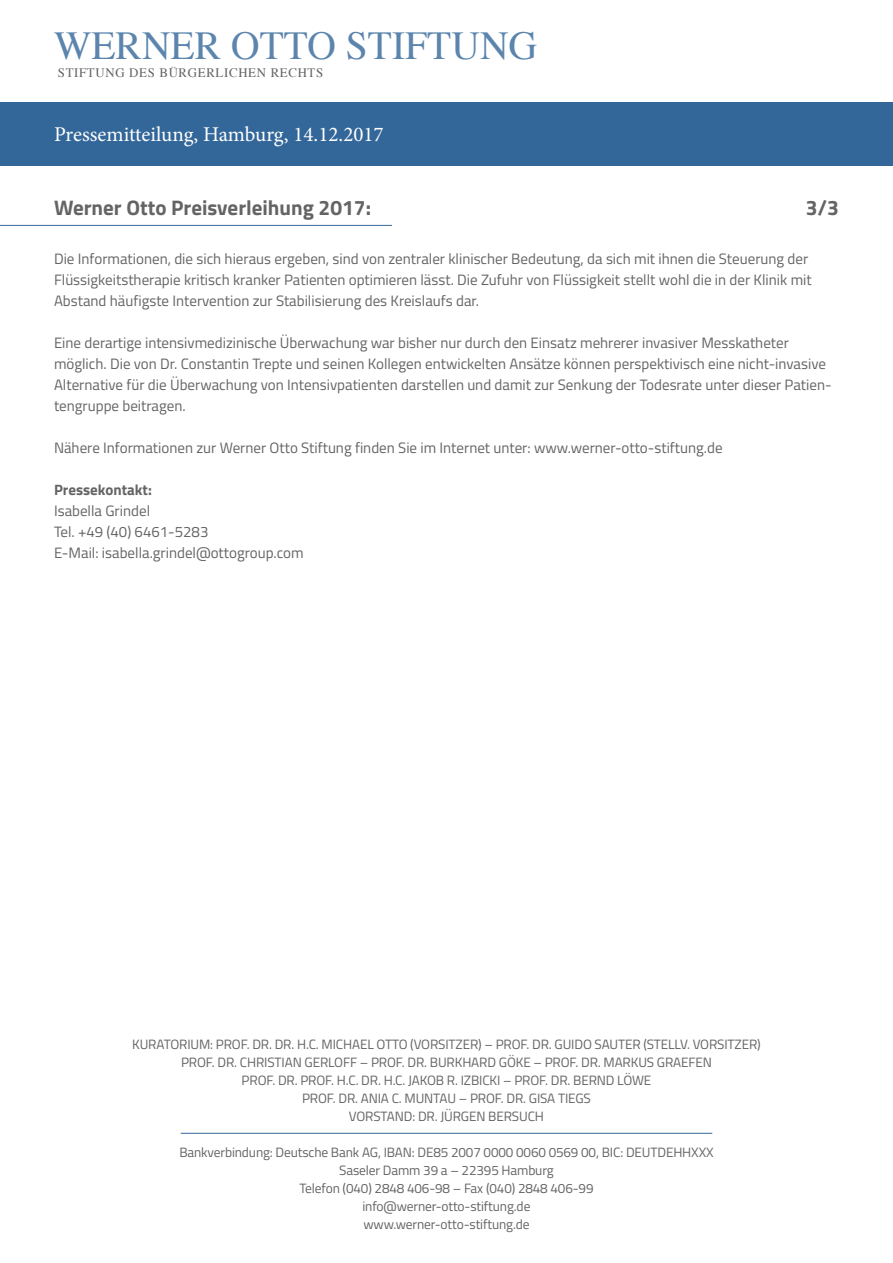
<style>
.page{position:relative;width:893px;height:1263px;background:#fff}
.page>*{position:absolute;margin:0;border:0;box-sizing:border-box;transform-origin:0 0}
.t1{font:39.6px "Times";color:#5c85ad}
.t2{font:21px "Minion Pro";letter-spacing:-.005em;color:#fff}
.t3{font:700 21px "Titillium Web";color:#646464}
.t4{font:15px/21px "Titillium Web";color:#646464}
.t5{font:700 15px "Titillium Web";color:#646464}
.t6{font:13.5px/18px "Titillium Web";letter-spacing:-.01em;color:#646464;text-align:center}
.t7{font:12.9px "Times";letter-spacing:.05em;color:#646464}
</style>
<div class="page">
<div style="left:0;top:102px;width:893px;height:64px;background:#336799"></div>
<hr style="left:0;top:225px;width:392px;height:1px;background:#336799">
<hr style="left:181px;top:1133px;width:531px;height:1px;background:#336799">
<h1 class="t1" style="left:54px;top:9px;width:485px">WERNER OTTO STIFTUNG</h1>
<p class="t7" style="left:58px;top:61px;width:267px">STIFTUNG DES BÜRGERLICHEN RECHTS</p>
<h2 class="t2" style="left:54px;top:120px;width:331px">Pressemitteilung, Hamburg, 14.12.2017</h2>
<h2 class="t3" style="left:806px;top:192px;width:35px">3/3</h2>
<h2 class="t3" style="left:54px;top:192px;width:319px">Werner Otto Preisverleihung 2017:</h2>
<p class="t4" style="left:54px;top:247px;width:759px">Die Informationen, die sich hieraus ergeben, sind von zentraler klinischer Bedeutung, da sich mit ihnen die Steuerung der<br>Flüssigkeitstherapie kritisch kranker Patienten optimieren lässt. Die Zufuhr von Flüssigkeit stellt wohl die in der Klinik mit<br>Abstand häufigste Intervention zur Stabilisierung des Kreislaufs dar.</p>
<p class="t4" style="left:54px;top:331px;width:779px">Eine derartige intensivmedizinische Überwachung war bisher nur durch den Einsatz mehrerer invasiver Messkatheter möglich. Die von Dr. Constantin Trepte und seinen Kollegen entwickelten Ansätze können perspektivisch eine nicht-invasive Alternative für die Überwachung von Intensivpatienten darstellen und damit zur Senkung der Todesrate unter dieser Patien&shy;tengruppe beitragen.</p>
<p class="t4" style="left:54px;top:436px;width:670px">Nähere Informationen zur Werner Otto Stiftung finden Sie im Internet unter: www.werner-otto-stiftung.de</p>
<p class="t5" style="left:54px;top:478px;width:99px">Pressekontakt:</p>
<p class="t4" style="left:54px;top:499px;width:251px">Isabella Grindel<br>Tel. +49 (40) 6461-5283<br>E-Mail: isabella.grindel@ottogroup.com</p>
<p class="t6" style="left:132px;top:1034px;width:630px">KURATORIUM: PROF. DR. DR. H.C. MICHAEL OTTO (VORSITZER) – PROF. DR. GUIDO SAUTER (STELLV. VORSITZER)<br>PROF. DR. CHRISTIAN GERLOFF – PROF. DR. BURKHARD GÖKE – PROF. DR. MARKUS GRAEFEN<br>PROF. DR. PROF. H.C. DR. H.C. JAKOB R. IZBICKI – PROF. DR. BERND LÖWE<br>PROF. DR. ANIA C. MUNTAU – PROF. DR. GISA TIEGS<br>VORSTAND: DR. JÜRGEN BERSUCH</p>
<p class="t6" style="left:179px;top:1142px;width:536px">Bankverbindung: Deutsche Bank AG, IBAN: DE85 2007 0000 0060 0569 00, BIC: DEUTDEHHXXX Saseler Damm 39 a – 22395 Hamburg<br>Telefon (040) 2848 406-98 – Fax (040) 2848 406-99<br>info@werner-otto-stiftung.de<br>www.werner-otto-stiftung.de</p>
</div>
